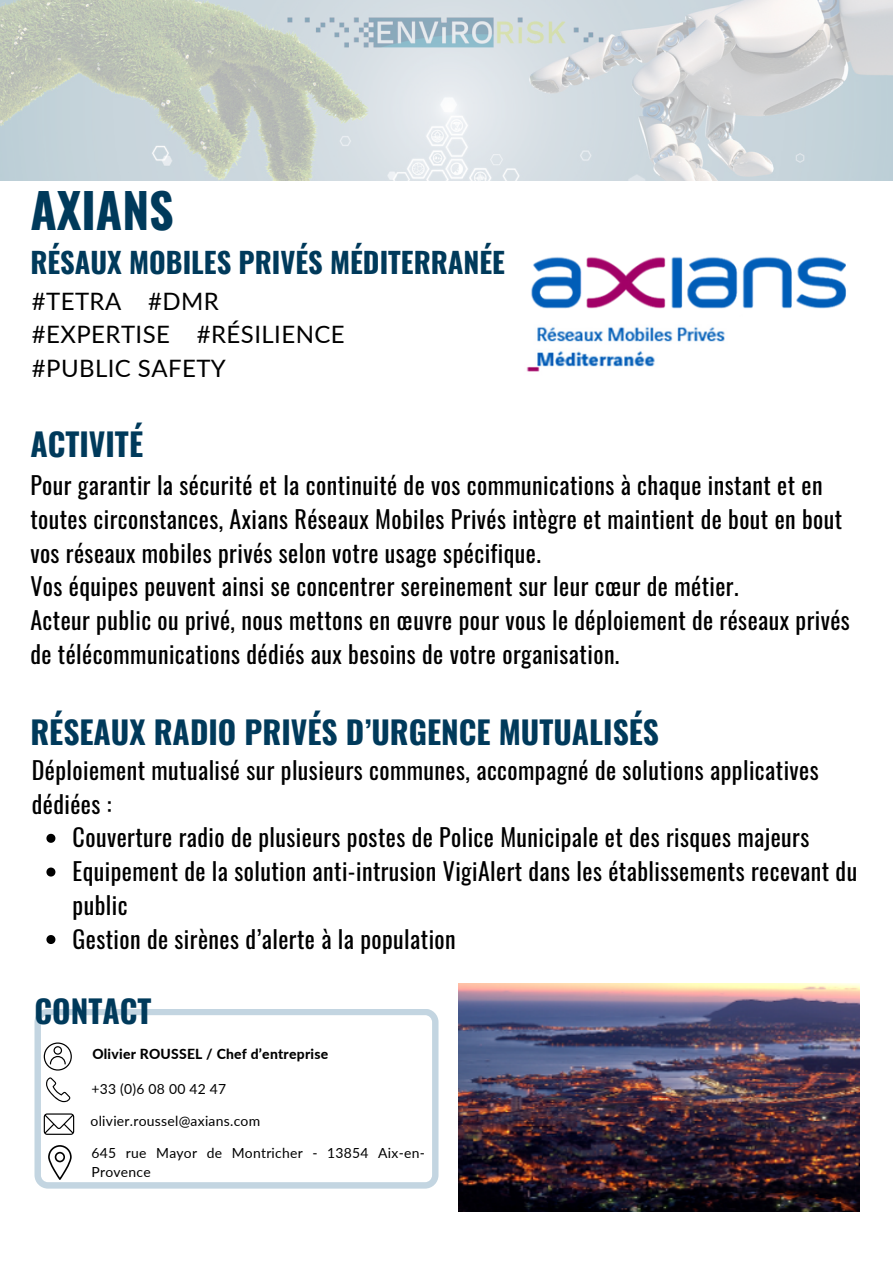
<style>
.page{position:relative;width:893px;height:1264px;background:#fff}
.page>*{position:absolute;margin:0;border:0;box-sizing:border-box;transform-origin:0 0}
.t1{font:700 48px "Oswald";color:#003a5b}
.t2{font:700 31.5px "Oswald";color:#003a5b}
.t3{font:700 28.5px "Oswald";color:#003a5b}
.t4{font:24px/33.8px "Oswald";letter-spacing:.02em;color:#000}
.t5{font:24px "Lato";letter-spacing:.02em;color:#000}
.t6{font:13.95px/19px "Lato";letter-spacing:.02em;color:#000}
.t7{font:800 13.95px "Lato";letter-spacing:.02em;color:#000}
</style>
<div class="page">
<svg style="left:34px;top:1009px;width:404px;height:179px"></svg>
<svg style="left:44px;top:1042px;width:28px;height:28px"></svg>
<svg style="left:46px;top:1077px;width:24px;height:25px"></svg>
<svg style="left:44px;top:1113px;width:30px;height:21px"></svg>
<svg style="left:48px;top:1145px;width:24px;height:34px"></svg>
<svg style="left:46px;top:833px;width:9px;height:9px"></svg>
<svg style="left:46px;top:867px;width:9px;height:9px"></svg>
<svg style="left:46px;top:935px;width:9px;height:9px"></svg>
<img style="left:0;top:0;width:892px;height:180px">
<img style="left:285px;top:15px;width:320px;height:34px">
<img style="left:458px;top:983px;width:401px;height:227px">
<img style="left:526px;top:257px;width:320px;height:115px">
<p class="t1" style="left:30px;top:172px;width:145px">AXIANS</p>
<p class="t3" style="left:30px;top:239px;width:476px">RÉSAUX MOBILES PRIVÉS MÉDITERRANÉE</p>
<p class="t5" style="left:32px;top:286px;width:188px">#TETRA #DMR</p>
<p class="t5" style="left:32px;top:320px;width:314px">#EXPERTISE #RÉSILIENCE</p>
<p class="t5" style="left:32px;top:353px;width:195px">#PUBLIC SAFETY</p>
<p class="t2" style="left:30px;top:419px;width:114px">ACTIVITÉ</p>
<p class="t4" style="left:30px;top:467px;width:813px">Pour garantir la sécurité et la continuité de vos communications à chaque instant et en toutes circonstances, Axians Réseaux Mobiles Privés intègre et maintient de bout en bout vos réseaux mobiles privés selon votre usage spécifique.</p>
<p class="t4" style="left:30px;top:568px;width:709px">Vos équipes peuvent ainsi se concentrer sereinement sur leur cœur de métier.</p>
<p class="t4" style="left:30px;top:602px;width:821px">Acteur public ou privé, nous mettons en œuvre pour vous le déploiement de réseaux privés de télécommunications dédiés aux besoins de votre organisation.</p>
<p class="t2" style="left:30px;top:707px;width:630px">RÉSEAUX RADIO PRIVÉS D’URGENCE MUTUALISÉS</p>
<p class="t4" style="left:32px;top:752px;width:788px">Déploiement mutualisé sur plusieurs communes, accompagné de solutions applicatives dédiées :</p>
<p class="t4" style="left:73px;top:819px;width:738px">Couverture radio de plusieurs postes de Police Municipale et des risques majeurs</p>
<p class="t4" style="left:73px;top:853px;width:786px">Equipement de la solution anti-intrusion VigiAlert dans les établissements recevant du public</p>
<p class="t4" style="left:73px;top:920px;width:384px">Gestion de sirènes d’alerte à la population</p>
<p class="t2" style="left:34px;top:986px;width:118px">CONTACT</p>
<p class="t7" style="left:92px;top:1045px;width:237px">Olivier ROUSSEL / Chef d’entreprise</p>
<p class="t6" style="left:91px;top:1078px;width:136px">+33 (0)6 08 00 42 47</p>
<p class="t6" style="left:91px;top:1111px;width:171px">olivier.roussel@axians.com</p>
<p class="t6" style="left:91px;top:1143px;width:335px">645 rue Mayor de Montricher - 13854 Aix-en-<br>Provence</p>
</div>
